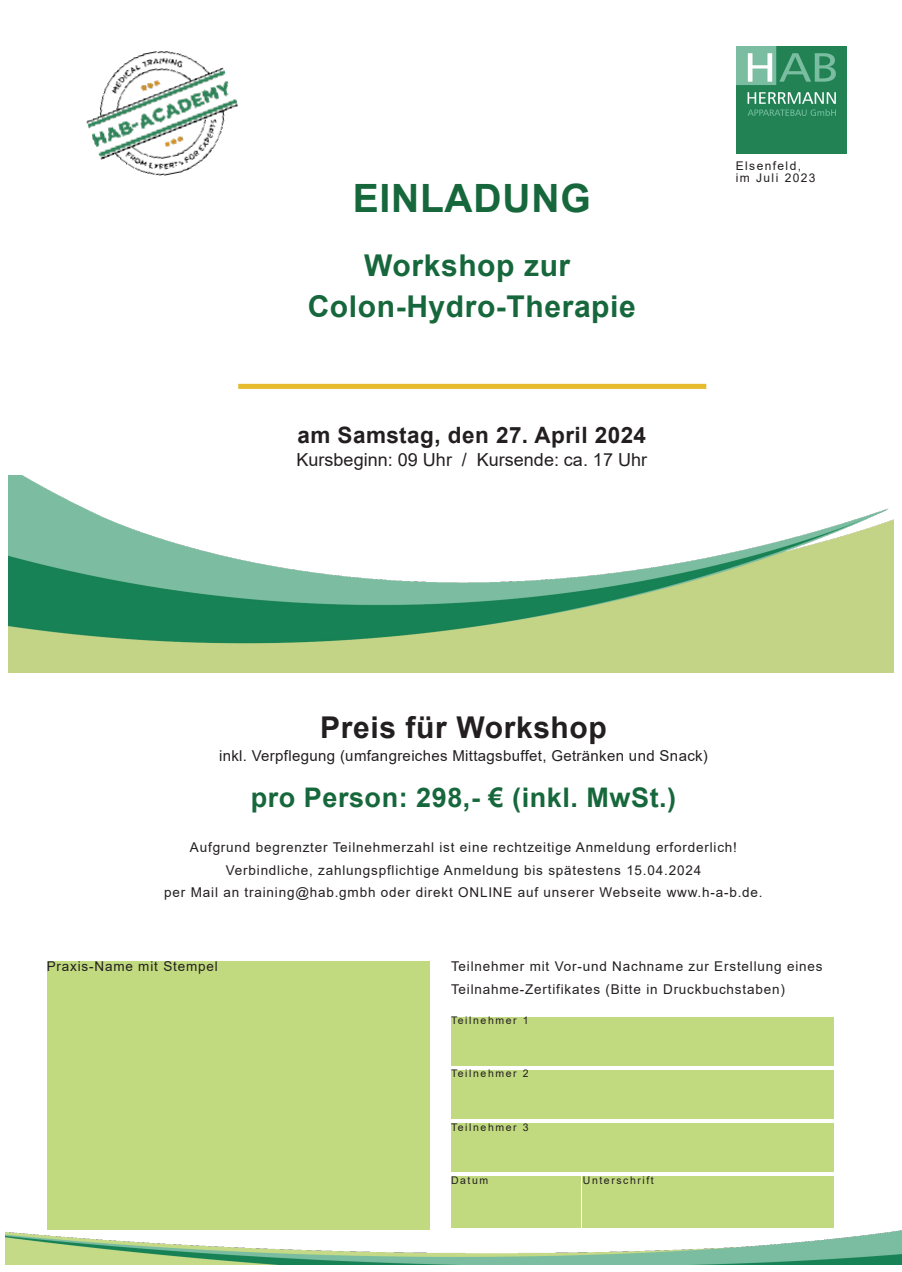
<style>
.page{position:relative;width:902px;height:1272px;background:#fff}
.page>*{position:absolute;margin:0;border:0;box-sizing:border-box;transform-origin:0 0}
.t1{font:700 39px "Arial";letter-spacing:.02em;color:#16683c}
.t2{font:700 30px/40.5px "Arial";letter-spacing:.02em;color:#16683c;text-align:center}
.t3{font:700 30px "Arial";letter-spacing:.02em;color:#231f20}
.t4{font:700 27px "Arial";letter-spacing:.02em;color:#16683c}
.t5{font:700 22.5px "Arial";letter-spacing:.015em;color:#231f20}
.t6{font:18px "Arial";color:#231f20}
.t7{font:15px "Arial";letter-spacing:.025em;color:#231f20}
.t8{font:13.5px/22.5px "Arial";letter-spacing:.06em;color:#231f20;text-align:center}
.t9{font:12px/12px "Arial";letter-spacing:.115em;color:#231f20}
.t10{font:10.5px "Arial";letter-spacing:.15em;color:#231f20}
</style>
<div class="page">
<img style="left:736px;top:47px;width:110px;height:106px">
<div style="left:47px;top:961px;width:382px;height:268px;background:#c2da7f"></div>
<div style="left:451px;top:1016px;width:382px;height:49px;background:#c2da7f"></div>
<div style="left:451px;top:1069px;width:382px;height:49px;background:#c2da7f"></div>
<div style="left:451px;top:1123px;width:382px;height:48px;background:#c2da7f"></div>
<div style="left:451px;top:1176px;width:129px;height:51px;background:#c2da7f"></div>
<div style="left:583px;top:1176px;width:250px;height:51px;background:#c2da7f"></div>
<img style="left:6px;top:1215px;width:895px;height:49px">
<div style="left:238px;top:384px;width:468px;height:5px;background:#e6bb2e"></div>
<img style="left:86px;top:51px;width:152px;height:125px">
<img style="left:8px;top:475px;width:884px;height:197px">
<h1 class="t1" style="left:352px;top:176px;width:240px">EINLADUNG</h1>
<h2 class="t2" style="left:308px;top:245px;width:329px">Workshop zur<br>Colon-Hydro-Therapie</h2>
<h3 class="t5" style="left:297px;top:423px;width:350px">am Samstag, den 27. April 2024</h3>
<h3 class="t6" style="left:296px;top:449px;width:352px">Kursbeginn: 09 Uhr / Kursende: ca. 17 Uhr</h3>
<p class="t9" style="left:735px;top:160px;width:81px">Elsenfeld, im Juli 2023</p>
<h2 class="t3" style="left:320px;top:711px;width:288px">Preis für Workshop</h2>
<p class="t7" style="left:219px;top:747px;width:490px">inkl. Verpflegung (umfangreiches Mittagsbuffet, Getränken und Snack)</p>
<h3 class="t4" style="left:251px;top:782px;width:427px">pro Person: 298,- € (inkl. MwSt.)</h3>
<p class="t8" style="left:164px;top:836px;width:600px">Aufgrund begrenzter Teilnehmerzahl ist eine rechtzeitige Anmeldung erforderlich!<br>Verbindliche, zahlungspflichtige Anmeldung bis spätestens 15.04.2024<br>per Mail an training@hab.gmbh oder direkt ONLINE auf unserer Webseite www.h-a-b.de.</p>
<p class="t8" style="left:47px;top:955px;width:172px">Praxis-Name mit Stempel</p>
<p class="t8" style="left:451px;top:955px;width:373px;text-align:left">Teilnehmer mit Vor-und Nachname zur Erstellung eines<br>Teilnahme-Zertifikates (Bitte in Druckbuchstaben)</p>
<p class="t10" style="left:451px;top:1014px;width:79px">Teilnehmer 1</p>
<p class="t10" style="left:451px;top:1067px;width:79px">Teilnehmer 2</p>
<p class="t10" style="left:451px;top:1121px;width:79px">Teilnehmer 3</p>
<p class="t10" style="left:451px;top:1174px;width:39px">Datum</p>
<p class="t10" style="left:583px;top:1174px;width:72px">Unterschrift</p>
</div>
